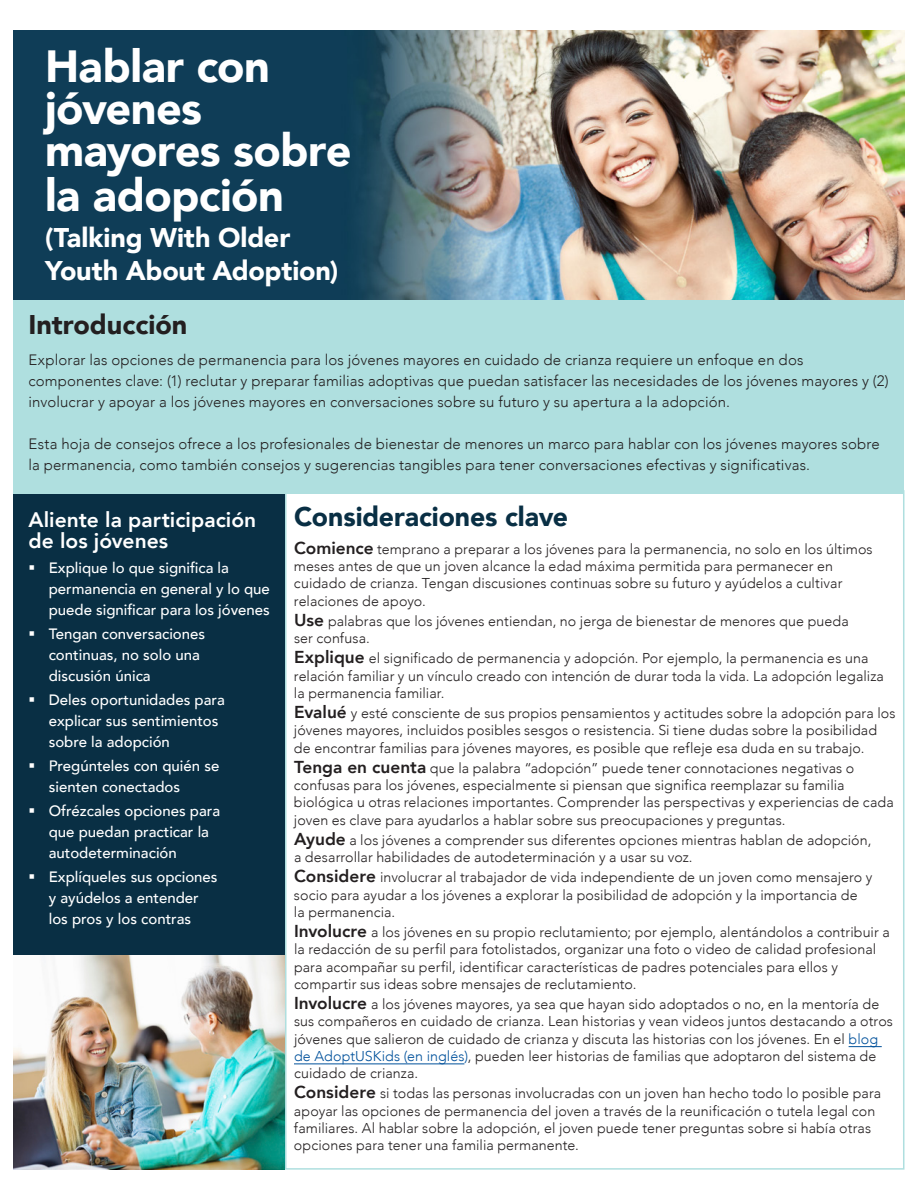
<style>
.page{position:relative;width:918px;height:1188px;background:#fff}
.page>*{position:absolute;margin:0;border:0;box-sizing:border-box;transform-origin:0 0}
.t1{font:900 45px/43px "Avenir";letter-spacing:-.015em;color:#fff}
.t2{font:900 27px/33px "Avenir";letter-spacing:-.005em;color:#fff}
.t3{font:900 27px "Avenir";color:#092f44}
.t4{font:900 27px "Avenir";color:#231f20}
.t5{font:800 21px/21px "Avenir";color:#fff}
.t6{font:300 15px/21px "Avenir";letter-spacing:.01em;color:#231f20}
.t7{font:500 15px/21px "Avenir";color:#fff}
.t8{font:300 14.25px/17.2px "Avenir";letter-spacing:.005em;color:#231f20}
.s1{font-weight:800;font-size:17.25px}
.s2{color:#01519b}
</style>
<div class="page">
<div style="left:14px;top:490px;width:271px;height:466px;background:#092f44"></div>
<hr style="left:849px;top:1046px;width:33px;height:1px;background:#01519b">
<hr style="left:294px;top:1064px;width:170px;height:1px;background:#01519b">
<div style="left:14px;top:300px;width:890px;height:194px;background:#afdfdf"></div>
<img style="left:14px;top:30px;width:890px;height:270px">
<img style="left:14px;top:956px;width:271px;height:214px">
<h1 class="t1" style="left:45px;top:44px;width:308px">Hablar con jóvenes mayores sobre la adopción</h1>
<h1 class="t2" style="left:45px;top:221px;width:295px">(Talking With Older<br>Youth About Adoption)</h1>
<h2 class="t4" style="left:28px;top:301px;width:160px">Introducción</h2>
<p class="t6" style="left:28px;top:350px;width:862px">Explorar las opciones de permanencia para los jóvenes mayores en cuidado de crianza requiere un enfoque en dos componentes clave: (1) reclutar y preparar familias adoptivas que puedan satisfacer las necesidades de los jóvenes mayores y (2) involucrar y apoyar a los jóvenes mayores en conversaciones sobre su futuro y su apertura a la adopción.</p>
<p class="t6" style="left:28px;top:434px;width:853px">Esta hoja de consejos ofrece a los profesionales de bienestar de menores un marco para hablar con los jóvenes mayores sobre la permanencia, como también consejos y sugerencias tangibles para tener conversaciones efectivas y significativas.</p>
<h3 class="t5" style="left:28px;top:509px;width:229px">Aliente la participación de los jóvenes</h3>
<p class="t7" style="left:49px;top:556px;width:223px">Explique lo que significa la permanencia en general y lo que puede significar para los jóvenes</p>
<p class="t7" style="left:49px;top:622px;width:158px">Tengan conversaciones continuas, no solo una discusión única</p>
<p class="t7" style="left:49px;top:688px;width:178px">Deles oportunidades para explicar sus sentimientos sobre la adopción</p>
<p class="t7" style="left:49px;top:754px;width:172px">Pregúnteles con quién se sienten conectados</p>
<p class="t7" style="left:49px;top:799px;width:173px">Ofrézcales opciones para que puedan practicar la autodeterminación</p>
<p class="t7" style="left:49px;top:865px;width:170px">Explíqueles sus opciones y ayúdelos a entender los pros y los contras</p>
<h2 class="t3" style="left:294px;top:494px;width:276px">Consideraciones clave</h2>
<p class="t8" style="left:294px;top:540px;width:580px"><span class="s1">Comience</span> temprano a preparar a los jóvenes para la permanencia, no solo en los últimos meses antes de que un joven alcance la edad máxima permitida para permanecer en cuidado de crianza. Tengan discusiones continuas sobre su futuro y ayúdelos a cultivar relaciones de apoyo.</p>
<p class="t8" style="left:294px;top:612px;width:556px"><span class="s1">Use</span> palabras que los jóvenes entiendan, no jerga de bienestar de menores que pueda ser confusa.</p>
<p class="t8" style="left:294px;top:650px;width:592px"><span class="s1">Explique</span> el significado de permanencia y adopción. Por ejemplo, la permanencia es una relación familiar y un vínculo creado con intención de durar toda la vida. La adopción legaliza la permanencia familiar.</p>
<p class="t8" style="left:294px;top:705px;width:603px"><span class="s1">Evalué</span> y esté consciente de sus propios pensamientos y actitudes sobre la adopción para los jóvenes mayores, incluidos posibles sesgos o resistencia. Si tiene dudas sobre la posibilidad de encontrar familias para jóvenes mayores, es posible que refleje esa duda en su trabajo.</p>
<p class="t8" style="left:294px;top:759px;width:601px"><span class="s1">Tenga en cuenta</span> que la palabra “adopción” puede tener connotaciones negativas o confusas para los jóvenes, especialmente si piensan que significa reemplazar su familia biológica u otras relaciones importantes. Comprender las perspectivas y experiencias de cada joven es clave para ayudarlos a hablar sobre sus preocupaciones y preguntas.</p>
<p class="t8" style="left:294px;top:831px;width:579px"><span class="s1">Ayude</span> a los jóvenes a comprender sus diferentes opciones mientras hablan de adopción, a desarrollar habilidades de autodeterminación y a usar su voz.</p>
<p class="t8" style="left:294px;top:869px;width:580px"><span class="s1">Considere</span> involucrar al trabajador de vida independiente de un joven como mensajero y socio para ayudar a los jóvenes a explorar la posibilidad de adopción y la importancia de<br>la permanencia.</p>
<p class="t8" style="left:294px;top:924px;width:597px"><span class="s1">Involucre</span> a los jóvenes en su propio reclutamiento; por ejemplo, alentándolos a contribuir a la redacción de su perfil para fotolistados, organizar una foto o video de calidad profesional para acompañar su perfil, identificar características de padres potenciales para ellos y compartir sus ideas sobre mensajes de reclutamiento.</p>
<p class="t8" style="left:294px;top:996px;width:600px"><span class="s1">Involucre</span> a los jóvenes mayores, ya sea que hayan sido adoptados o no, en la mentoría de sus compañeros en cuidado de crianza. Lean historias y vean videos juntos destacando a otros jóvenes que salieron de cuidado de crianza y discuta las historias con los jóvenes. En el <span class="s2">blog de AdoptUSKids (en inglés)</span>, pueden leer historias de familias que adoptaron del sistema de cuidado de crianza.</p>
<p class="t8" style="left:294px;top:1085px;width:589px"><span class="s1">Considere</span> si todas las personas involucradas con un joven han hecho todo lo posible para apoyar las opciones de permanencia del joven a través de la reunificación o tutela legal con familiares. Al hablar sobre la adopción, el joven puede tener preguntas sobre si había otras opciones para tener una familia permanente.</p>
</div>
